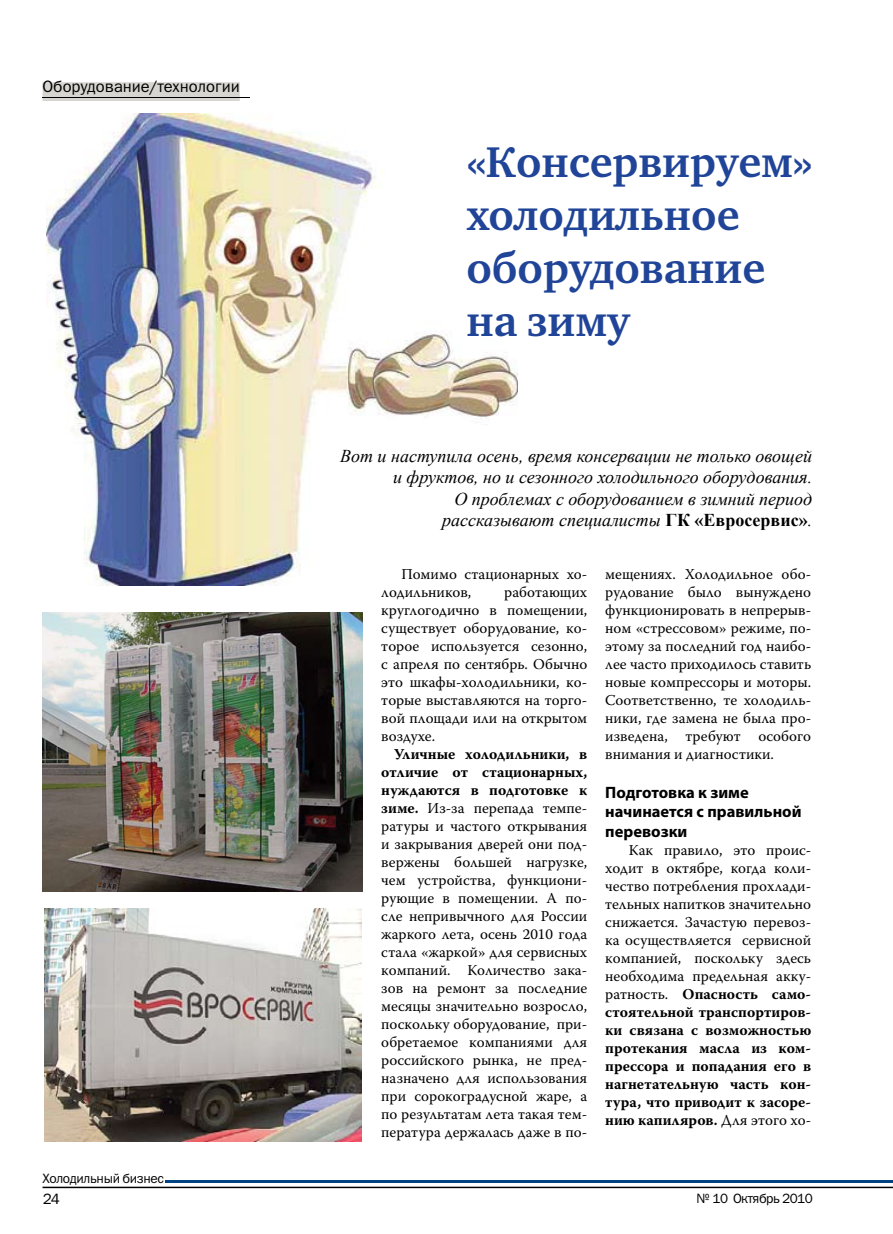
<style>
.page{position:relative;width:893px;height:1234px;background:#fff}
.page>*{position:absolute;margin:0;border:0;box-sizing:border-box;transform-origin:0 0}
.t1{font:700 44.1px/52.9px "Charter ITC";color:#204497}
.t2{font:italic 18px/21.6px "Times New Roman";color:#000;text-align:right}
.t3{font:700 16.5px/19.5px "Myriad Pro";color:#000}
.t4{font:16.5px "Franklin Gothic Book C";color:#000}
.t5{font:15px/18px "Warnock Pro";color:#000;text-align:justify}
.t6{font:15px "Franklin Gothic Book C";color:#000}
.t7{font:13.5px "Franklin Gothic Book C";letter-spacing:-.025em;color:#000}
.s1{font-weight:700;font-style:normal}
.s2{font-weight:700}
</style>
<div class="page">
<div style="left:43px;top:82px;width:197px;height:19px;background:#d7d5d0"></div>
<hr style="left:43px;top:97px;width:207px;height:1px;background:#000">
<hr style="left:43px;top:1186px;width:850px;height:1px;background:#000">
<hr style="left:166px;top:1179px;width:727px;height:3px;background:#004383">
<img style="left:47px;top:114px;width:471px;height:471px">
<img style="left:44px;top:908px;width:317px;height:233px">
<img style="left:43px;top:612px;width:319px;height:279px">
<p class="t4" style="left:43px;top:77px;width:199px">Оборудование/технологии</p>
<h1 class="t1" style="left:466px;top:136px;width:348px">«Консервируем» холодильное оборудование на зиму</h1>
<p class="t2" style="left:340px;top:444px;width:474px">Вот и наступила осень, время консервации не только овощей и фруктов, но и сезонного холодильного оборудования.<br>О проблемах с оборудованием в зимний период рассказывают специалисты <span class="s1">ГК «Евросервис»</span>.</p>
<p class="t5" style="left:381px;top:564px;width:207px;text-indent:20px">Помимо стационарных хо&shy;лодильников,</p>
<p class="t5" style="left:605px;top:564px;width:207px">мещениях. Холодильное обо&shy;рудование было вынуждено функционировать в непрерыв&shy;ном «стрессовом» режиме, по&shy;этому за последний год наибо&shy;лее часто приходилось ставить новые компрессоры и моторы.<br>Соответственно, те холодиль&shy;ники, где замена не была про&shy;изведена, требуют особого внимания и диагностики.</p>
<p class="t3" style="left:605px;top:781px;width:198px">Подготовка к зиме начинается с правильной перевозки</p>
<p class="t5" style="left:605px;top:840px;width:207px;text-indent:24px">Как правило, это проис&shy;ходит в октябре, когда коли&shy;чество потребления прохлади&shy;тельных напитков значительно снижается. Зачастую перевоз&shy;ка осуществляется сервисной компанией, поскольку здесь необходима предельная акку&shy;ратность. <span class="s2">Опасность само&shy;стоятельной транспортиров&shy;ки связана с возможностью протекания масла из ком&shy;прессора и попадания его в нагнетательную часть кон&shy;тура, что приводит к засоре&shy;нию капиляров.</span> Для этого хо-</p>
<p class="t5" style="left:381px;top:582px;width:207px;text-indent:123px">работающих круглогодично в помещении, существует оборудование, ко&shy;торое используется сезонно, с апреля по сентябрь. Обычно это шкафы-холодильники, ко&shy;торые выставляются на торго&shy;вой площади или на открытом воздухе.</p>
<p class="t5" style="left:381px;top:744px;width:207px;text-indent:13px"><span class="s2">Уличные холодильники, в отличие от стационарных, нуждаются в подготовке к зиме.</span> Из-за перепада темпе&shy;ратуры и частого открывания и закрывания дверей они под&shy;вержены большей нагрузке, чем устройства, функциони&shy;рующие в помещении. А по&shy;сле непривычного для России жаркого лета, осень 2010 года стала «жаркой» для сервисных компаний. Количество зака&shy;зов на ремонт за последние месяцы значительно возросло, поскольку оборудование, при&shy;обретаемое компаниями для российского рынка, не пред&shy;назначено для использования при сорокоградусной жаре, а по результатам лета такая тем&shy;пература держалась даже в по-</p>
<p class="t7" style="left:43px;top:1170px;width:123px">Холодильный бизнес</p>
<p class="t6" style="left:43px;top:1190px;width:19px">24</p>
<p class="t7" style="left:697px;top:1190px;width:118px">№ 10 Октябрь 2010</p>
</div>
